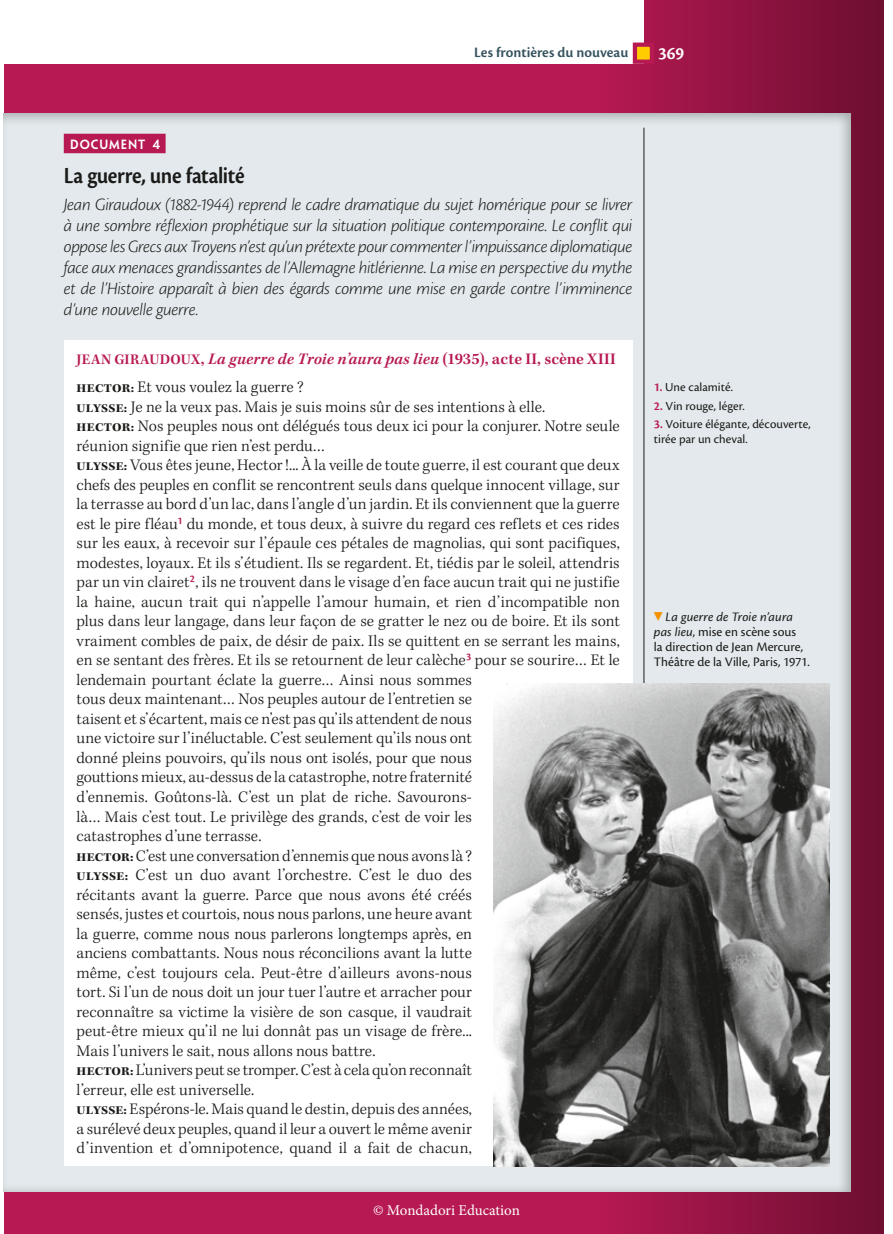
<style>
.page{position:relative;width:893px;height:1234px;background:#fff}
.page>*{position:absolute;margin:0;border:0;box-sizing:border-box;transform-origin:0 0}
.t1{font:600 24px "Cronos Pro";letter-spacing:-.02em;color:#1a1a18;scale:.9 1}
.t2{font:italic 300 18px/21px "Cronos Pro";letter-spacing:-.02em;color:#1a1a18;text-align:justify}
.t3{font:600 18px "Cronos Pro";color:#fff}
.t4{font:300 16.5px/19.5px "Kepler Std";color:#1a1a18}
.t5{font:italic 600 16.5px/28px "Kepler Std";letter-spacing:.01em;color:#b71953}
.t6{font:600 15px "Cronos Pro";color:#36535f}
.t7{font:15px "Minion Pro";color:#fff}
.t8{font:13.5px/15px "Cronos Pro";letter-spacing:.005em;color:#1a1a18}
.t9{font:12.75px/14.2px "Cronos Pro";letter-spacing:.005em;color:#1a1a18}
.t10{font:600 12px "Penumbra Flare Std";letter-spacing:.085em;color:#fff;scale:.95 1}
.s1{font-style:normal;font-size:15px}
.s2{font-style:normal}
.s3{font-weight:700;font-style:normal;font-size:12.15px;color:#1a1a18}
.s4{font-weight:300;font-style:normal;color:#1a1a18}
.s5{font-weight:700;font-size:12.15px}
.s6{font-weight:600;color:#b71953}
.s7{font-style:italic}
</style>
<div class="page">
<div style="left:4px;top:0;width:879px;height:1233px;background:#b71953"></div>
<div style="left:597px;top:0;width:286px;height:1233px;background:linear-gradient(to right,#b61952,#6d0e31)"></div>
<div style="left:4px;top:103px;width:860px;height:1088px;background:#1a1a18;opacity:.3"></div>
<div style="left:4px;top:0;width:640px;height:64px;background:#fff"></div>
<div style="left:635px;top:45px;width:17px;height:17px;background:#fc0"></div>
<div style="left:633px;top:43px;width:21px;height:21px;border:4px solid #b71953"></div>
<hr style="left:644px;top:128px;width:1px;height:1037px;background:#1a1a18">
<div style="left:64px;top:340px;width:569px;height:825px;background:#fff"></div>
<div style="left:64px;top:134px;width:102px;height:19px;background:#b71953"></div>
<img style="left:493px;top:683px;width:336px;height:482px">
<p class="t6" style="left:474px;top:43px;width:156px">Les frontières du nouveau</p>
<p class="t3" style="left:658px;top:43px;width:28px">369</p>
<p class="t10" style="left:70px;top:136px;width:96px">DOCUMENT 4</p>
<h1 class="t1" style="left:64px;top:162px;width:202px">La guerre, une fatalité</h1>
<p class="t2" style="left:64px;top:194px;width:570px">Jean Giraudoux (1882-1944) reprend le cadre dramatique du sujet homérique pour se livrer à une sombre réflexion prophétique sur la situation politique contemporaine. Le conflit qui oppose les Grecs aux Troyens n’est qu’un prétexte pour commenter l’impuissance diplomatique face aux menaces grandissantes de l’Allemagne hitlérienne. La mise en perspective du mythe et de l’Histoire apparaît à bien des égards comme une mise en garde contre l’imminence d’une nouvelle guerre.</p>
<p class="t5" style="left:77px;top:345px;width:541px"><span class="s1">JEAN GIRAUDOUX</span><span class="s2">,</span> La guerre de Troie n’aura pas lieu <span class="s2">(1935), acte II, scène XIII<br></span><span class="s3">HECTOR:</span> <span class="s4">Et vous voulez la guerre ?</span></p>
<p class="t4" style="left:77px;top:397px;width:545px"><span class="s5">ULYSSE:</span> Je ne la veux pas. Mais je suis moins sûr de ses intentions à elle.<br><span class="s5">HECTOR:</span> Nos peuples nous ont délégués tous deux ici pour la conjurer. Notre seule réunion signifie que rien n’est perdu…<br><span class="s5">ULYSSE:</span> Vous êtes jeune, Hector !... À la veille de toute guerre, il est courant que deux chefs des peuples en conflit se rencontrent seuls dans quelque innocent village, sur la terrasse au bord d’un lac, dans l’angle d’un jardin. Et ils conviennent que la guerre est le pire fléau<sup>1</sup> du monde, et tous deux, à suivre du regard ces reflets et ces rides sur les eaux, à recevoir sur l’épaule ces pétales de magnolias, qui sont pacifiques, modestes, loyaux. Et ils s’étudient. Ils se regardent. Et, tiédis par le soleil, attendris par un vin clairet<sup>2</sup>, ils ne trouvent dans le visage d’en face aucun trait qui ne justifie la haine, aucun trait qui n’appelle l’amour humain, et rien d’incompatible non plus dans leur langage, dans leur façon de se gratter le nez ou de boire. Et ils sont vraiment combles de paix, de désir de paix. Ils se quittent en se serrant les mains, en se sentant des frères. Et ils se retournent de leur calèche<sup>3</sup> pour se sourire… Et le lendemain pourtant éclate la guerre… Ainsi nous sommes<br>tous deux maintenant… Nos peuples autour de l’entretien se<br>taisent et s’écartent, mais ce n’est pas qu’ils attendent de nous<br>une victoire sur l’inéluctable. C’est seulement qu’ils nous ont<br>donné pleins pouvoirs, qu’ils nous ont isolés, pour que nous<br>gouttions mieux, au-dessus de la catastrophe, notre fraternité<br>d’ennemis. Goûtons-là. C’est un plat de riche. Savourons-<br>là… Mais c’est tout. Le privilège des grands, c’est de voir les<br>catastrophes d’une terrasse.<br><span class="s5">HECTOR:</span> C’est une conversation d’ennemis que nous avons là ?<br><span class="s5">ULYSSE:</span> C’est un duo avant l’orchestre. C’est le duo des<br>récitants avant la guerre. Parce que nous avons été créés<br>sensés, justes et courtois, nous nous parlons, une heure avant<br>la guerre, comme nous nous parlerons longtemps après, en<br>anciens combattants. Nous nous réconcilions avant la lutte<br>même, c’est toujours cela. Peut-être d’ailleurs avons-nous<br>tort. Si l’un de nous doit un jour tuer l’autre et arracher pour<br>reconnaître sa victime la visière de son casque, il vaudrait<br>peut-être mieux qu’il ne lui donnât pas un visage de frère...<br>Mais l’univers le sait, nous allons nous battre.<br><span class="s5">HECTOR:</span> L’univers peut se tromper. C’est à cela qu’on reconnaît<br>l’erreur, elle est universelle.<br><span class="s5">ULYSSE:</span> Espérons-le. Mais quand le destin, depuis des années,<br>a surélevé deux peuples, quand il leur a ouvert le même avenir<br>d’invention et d’omnipotence, quand il a fait de chacun,</p>
<p class="t7" style="left:373px;top:1199px;width:148px">© Mondadori Education</p>
<p class="t9" style="left:654px;top:380px;width:81px"><span class="s6">1.</span> Une calamité.</p>
<p class="t9" style="left:654px;top:398px;width:92px"><span class="s6">2.</span> Vin rouge, léger.</p>
<p class="t9" style="left:654px;top:417px;width:158px"><span class="s6">3.</span> Voiture élégante, découverte, tirée par un cheval.</p>
<p class="t8" style="left:654px;top:609px;width:157px"><sup>▼</sup> <span class="s7">La guerre de Troie n’aura pas lieu</span>, mise en scène sous<br>la direction de Jean Mercure,<br>Théâtre de la Ville, Paris, 1971.</p>
</div>
